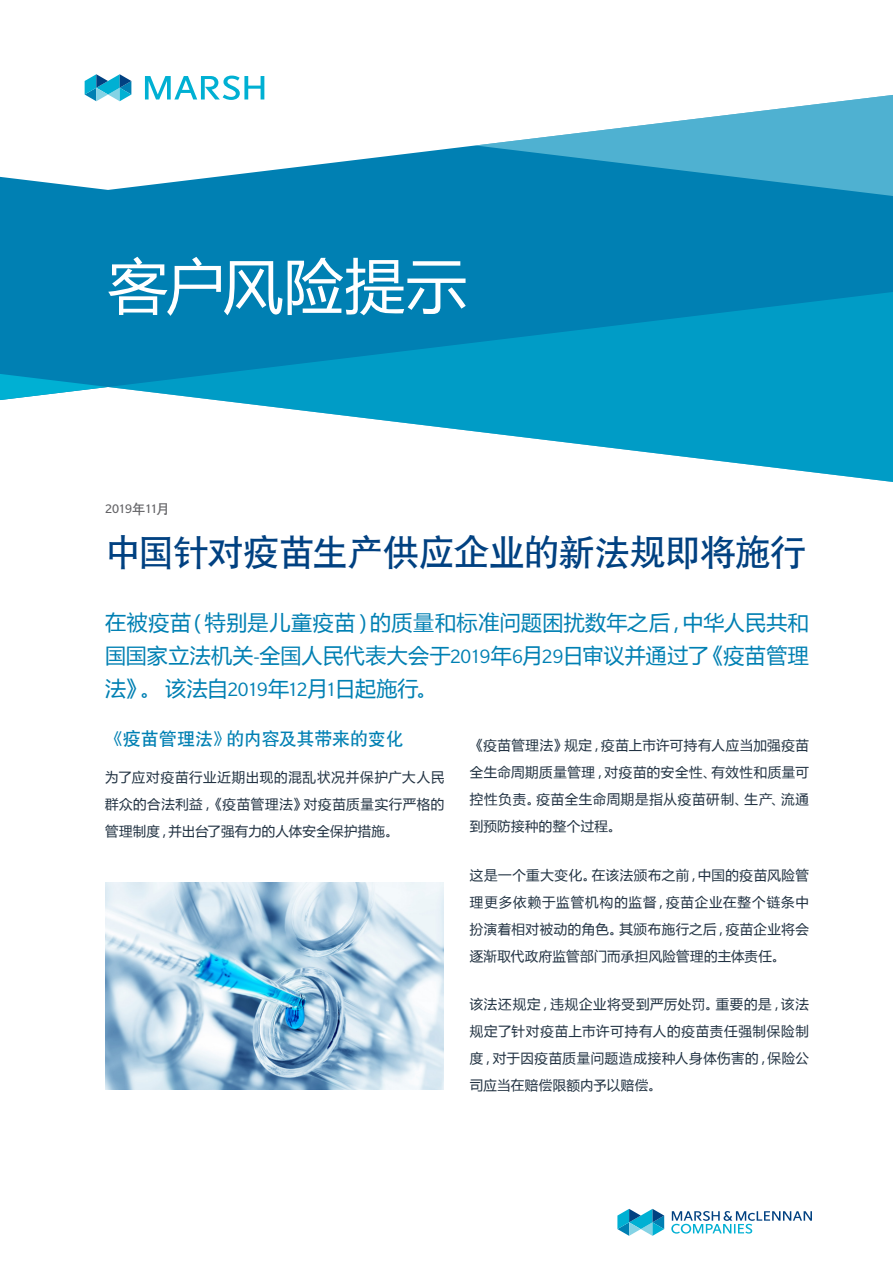
<style>
.page{position:relative;width:893px;height:1263px;background:#fff}
.page>*{position:absolute;margin:0;border:0;box-sizing:border-box;transform-origin:0 0}
.Brochure_Cover_Headl{font:60px "Microsoft Ya Hei";letter-spacing:.01em;color:#fff}
.Page_Headline_28_28{font:36px "H Yb 1 gj";letter-spacing:-.025em;color:#014181}
.Body_Intro_14_16{font:21px/33px "Microsoft Ya Hei";letter-spacing:.01em;color:#0080b3;text-align:justify}
.Body_Subhead_3_12_14{font:18px "H Yb 1 gj";letter-spacing:-.01em;color:#0080b3}
.Body_Text_9_12{font:13.5px/27px "Microsoft Ya Hei";letter-spacing:.04em;color:#213242;text-align:justify}
.Sub-nomenclature{font:13.5px "Slate Pro";letter-spacing:-.04em;color:#636366}
.s1{font-family:"H Yb 1 gj"}
.s2{font-family:"Slate Pro"}
</style>
<div class="page">
<div style="left:0;top:190px;width:893px;height:181px;background:#0080b3"></div>
<svg style="left:0;top:75px;width:475px;height:115px"></svg>
<svg style="left:0;top:371px;width:108px;height:29px"></svg>
<svg style="left:475px;top:95px;width:418px;height:104px"></svg>
<svg style="left:108px;top:289px;width:785px;height:193px;fill:#009cc6"></svg>
<svg style="left:85px;top:74px;width:46px;height:27px"></svg>
<svg style="left:145px;top:76px;width:119px;height:24px"></svg>
<svg style="left:671px;top:1211px;width:141px;height:22px"></svg>
<svg style="left:617px;top:1209px;width:47px;height:27px"></svg>
<img style="left:105px;top:882px;width:338px;height:207px">
<p class="Brochure_Cover_Headl" style="left:108px;top:245px;width:360px">客户风险提示</p>
<p class="Sub-nomenclature" style="left:105px;top:502px;width:66px">2019<span class="s1">年</span>11<span class="s1">月</span></p>
<p class="Page_Headline_28_28" style="left:105px;top:534px;width:703px">中国针对疫苗生产供应企业的新法规即将施行</p>
<p class="Body_Intro_14_16" style="left:105px;top:605px;width:705px">在被疫苗（特别是儿童疫苗）的质量和标准问题困扰数年之后，中华人民共和国国家立法机关<span class="s2">-</span>全国人民代表大会于<span class="s2">2019</span>年<span class="s2">6</span>月<span class="s2">29</span>日审议并通过了《疫苗管理法》。该法自<span class="s2">2019</span>年<span class="s2">12</span>月<span class="s2">1</span>日起施行。</p>
<p class="Body_Subhead_3_12_14" style="left:105px;top:730px;width:300px">《疫苗管理法》的内容及其带来的变化</p>
<p class="Body_Text_9_12" style="left:105px;top:763px;width:341px">为了应对疫苗行业近期出现的混乱状况并保护广大人民群众的合法利益，《疫苗管理法》对疫苗质量实行严格的管理制度，并出台了强有力的人体安全保护措施。</p>
<p class="Body_Text_9_12" style="left:470px;top:731px;width:341px">《疫苗管理法》规定，疫苗上市许可持有人应当加强疫苗全生命周期质量管理，对疫苗的安全性、有效性和质量可控性负责。疫苗全生命周期是指从疫苗研制、生产、流通到预防接种的整个过程。</p>
<p class="Body_Text_9_12" style="left:470px;top:861px;width:341px">这是一个重大变化。在该法颁布之前，中国的疫苗风险管理更多依赖于监管机构的监督，疫苗企业在整个链条中扮演着相对被动的角色。其颁布施行之后，疫苗企业将会逐渐取代政府监管部门而承担风险管理的主体责任。</p>
<p class="Body_Text_9_12" style="left:470px;top:990px;width:341px">该法还规定，违规企业将受到严厉处罚。重要的是，该法规定了针对疫苗上市许可持有人的疫苗责任强制保险制度，对于因疫苗质量问题造成接种人身体伤害的，保险公司应当在赔偿限额内予以赔偿。</p>
</div>
